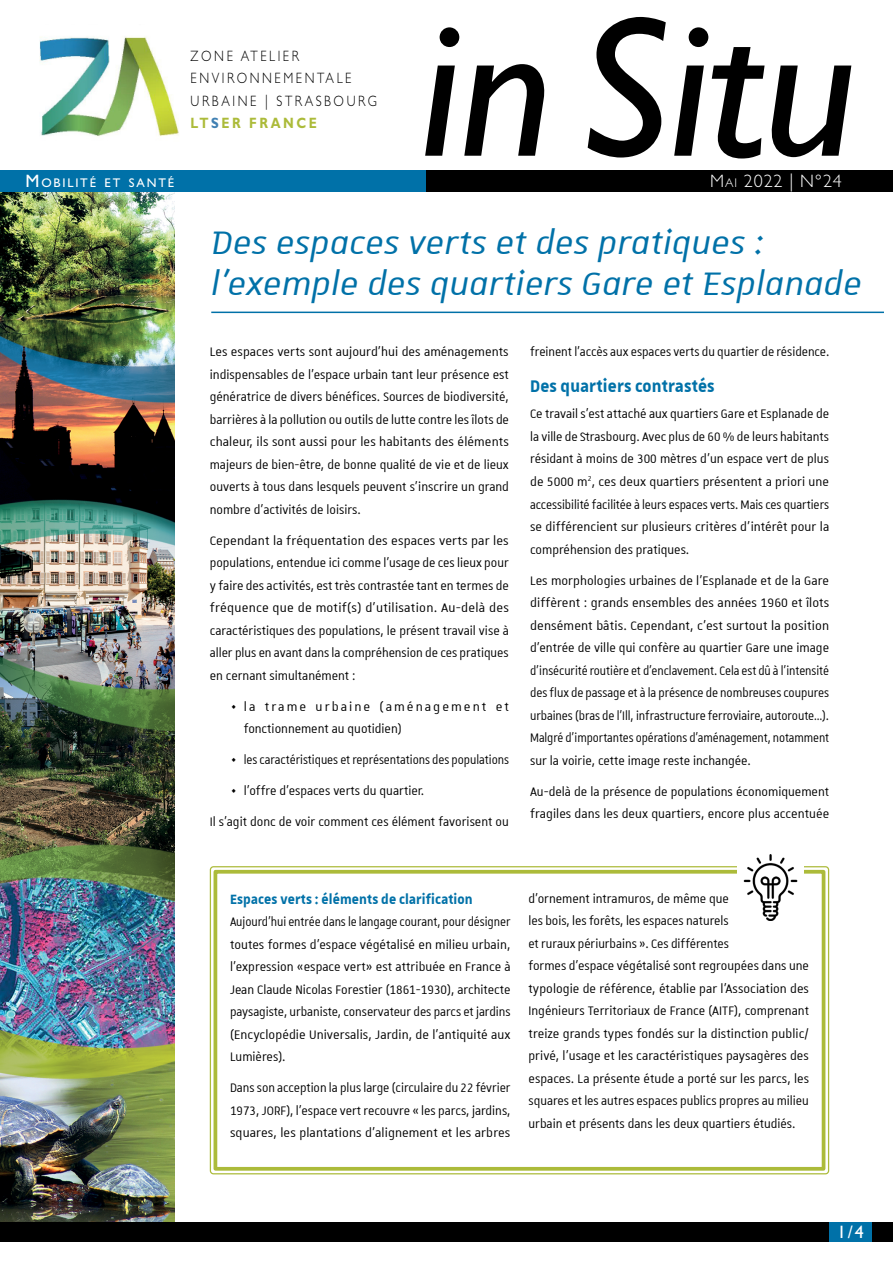
<style>
.page{position:relative;width:893px;height:1263px;background:#fff}
.page>*{position:absolute;margin:0;border:0;box-sizing:border-box;transform-origin:0 0}
.t1{font:italic 200.85px "Gill Sans Std";color:#000}
.t2{font:italic 43.5px/40.5px "Unistra C";color:#0071a8}
.t3{font:700 22.5px "Unistra A";letter-spacing:.01em;color:#0071a8;scale:.9 1}
.t4{font:700 18px "Unistra A";letter-spacing:.01em;color:#0071a8;scale:.9 1}
.t5{font:300 18px "Gill Sans Std";letter-spacing:.05em;color:#fff}
.t6{font:18px "Gill Sans Std";color:#fff}
.t7{font:16.5px/22.5px "Unistra A";color:#000;scale:.9 1}
.t8{font:16.5px/22.5px "Unistra A";color:#000;text-align:justify;scale:.92 1}
.t9{font:16.5px/22.5px "Unistra A";color:#000;text-align:justify;scale:.94 1}
.t10{font:16.5px/22.5px "Unistra A";color:#000;text-align:justify;scale:.84 1}
.t11{font:16.5px/22.5px "Unistra A";color:#000;text-align:justify;scale:.88 1}
.t12{font:16.5px/22.5px "Unistra A";letter-spacing:.06em;color:#000;scale:.9 1}
.t13{font:300 15px/22.5px "Gill Sans Std";letter-spacing:.2em;color:#000;scale:.85 1}
.t14{font:12.6px "Gill Sans Std";letter-spacing:.145em;color:#fff}
.s1{font-size:18px}
.s2{font-size:12.6px}
.s3{font-style:inherit}
.s4{font-weight:700;color:#acbb3a}
.s5{font-weight:700;color:#4181b3}
</style>
<div class="page">
<img style="left:0;top:191px;width:174px;height:1031px">
<img style="left:39px;top:37px;width:140px;height:100px">
<div style="left:0;top:170px;width:893px;height:21px;background:#000"></div>
<div style="left:0;top:170px;width:425px;height:21px;background:#0071a8"></div>
<hr style="left:211px;top:312px;width:673px;height:1px;background:#0071a8">
<div style="left:0;top:1222px;width:893px;height:20px;background:#000"></div>
<div style="left:829px;top:1222px;width:43px;height:20px;background:#0071a8"></div>
<div style="left:214px;top:870px;width:611px;height:301px;border:4px solid #acbb3a"></div>
<img style="left:737px;top:854px;width:67px;height:66px">
<p class="t14" style="left:26px;top:175px;width:150px"><span class="s1">M</span>OBILITÉ ET SANTÉ</p>
<h1 class="t1" style="left:421px;top:-27px;width:439px">in Situ</h1>
<p class="t5" style="left:710px;top:171px;width:133px">M<span class="s2">ai</span> 2022 | N°24</p>
<h2 class="t2" style="left:211px;top:221px;width:652px">Des espaces verts et des pratiques : l’exemple des quartiers Gare et Esplanade</h2>
<p class="t13" style="left:191px;top:45px;width:221px">ZONE ATELIER<br>ENVIRONNEMENTALE<br>URBAINE <span class="s3">| STRASBOURG<br></span><span class="s4">LT</span><span class="s5">S</span><span class="s4">ER FRANCE</span></p>
<p class="t8" style="left:210px;top:340px;width:327px">Les espaces verts sont aujourd’hui des aménagements indispensables de l’espace urbain tant leur présence est génératrice de divers bénéfices. Sources de biodiversité, barrières à la pollution ou outils de lutte contre les îlots de chaleur, ils sont aussi pour les habitants des éléments majeurs de bien-être, de bonne qualité de vie et de lieux ouverts à tous dans lesquels peuvent s’inscrire un grand nombre d’activités de loisirs.</p>
<p class="t9" style="left:210px;top:529px;width:320px">Cependant la fréquentation des espaces verts par les populations, entendue ici comme l’usage de ces lieux pour y faire des activités, est très contrastée tant en termes de fréquence que de motif(s) d’utilisation. Au-delà des caractéristiques des populations, le présent travail vise à aller plus en avant dans la compréhension de ces pratiques en cernant simultanément :</p>
<p class="t12" style="left:244px;top:695px;width:296px;text-indent:-13px">• la trame urbaine (aménagement et fonctionnement au quotidien)</p>
<p class="t7" style="left:231px;top:748px;width:310px">• les caractéristiques et représentations des populations</p>
<p class="t7" style="left:210px;top:775px;width:334px;line-height:31px;text-indent:21px">• l’offre d’espaces verts du quartier.<br>Il s’agit donc de voir comment ces élément favorisent ou</p>
<p class="t11" style="left:530px;top:340px;width:341px">freinent l’accès aux espaces verts du quartier de résidence.</p>
<h3 class="t3" style="left:530px;top:373px;width:206px">Des quartiers contrastés</h3>
<p class="t7" style="left:530px;top:402px;width:334px;text-align:justify">Ce travail s’est attaché aux quartiers Gare et Esplanade de la ville de Strasbourg. Avec plus de 60 % de leurs habitants résidant à moins de 300 mètres d’un espace vert de plus de 5000 m<sup>2</sup>, ces deux quartiers présentent a priori une accessibilité facilitée à leurs espaces verts. Mais ces quartiers se différencient sur plusieurs critères d’intérêt pour la compréhension des pratiques.</p>
<p class="t8" style="left:530px;top:568px;width:327px">Les morphologies urbaines de l’Esplanade et de la Gare diffèrent : grands ensembles des années 1960 et îlots densément bâtis. Cependant, c’est surtout la position d’entrée de ville qui confère au quartier Gare une image d’insécurité routière et d’enclavement. Cela est dû à l’intensité des flux de passage et à la présence de nombreuses coupures urbaines (bras de l’Ill, infrastructure ferroviaire, autoroute…).<br>Malgré d’importantes opérations d’aménagement, notamment sur la voirie, cette image reste inchangée.</p>
<p class="t7" style="left:530px;top:779px;width:334px">Au-delà de la présence de populations économiquement fragiles dans les deux quartiers, encore plus accentuée</p>
<p class="t4" style="left:230px;top:889px;width:271px">Espaces verts : éléments de clarification</p>
<p class="t10" style="left:230px;top:910px;width:336px">Aujourd’hui entrée dans le langage courant, pour désigner toutes formes d’espace végétalisé en milieu urbain, l’expression «espace vert» est attribuée en France à Jean Claude Nicolas Forestier (1861-1930), architecte paysagiste, urbaniste, conservateur des parcs et jardins (Encyclopédie Universalis, Jardin, de l’antiquité aux Lumières).</p>
<p class="t11" style="left:230px;top:1076px;width:320px">Dans son acception la plus large (circulaire du 22 février 1973, JORF), l’espace vert recouvre « les parcs, jardins, squares, les plantations d’alignement et les arbres</p>
<p class="t7" style="left:528px;top:887px;width:313px">d’ornement intramuros, de même que<br>les bois, les forêts, les espaces naturels<br>et ruraux périurbains ». Ces différentes<br>formes d’espace végétalisé sont regroupées dans une typologie de référence, établie par l’Association des Ingénieurs Territoriaux de France (AITF), comprenant treize grands types fondés sur la distinction public/ privé, l’usage et les caractéristiques paysagères des espaces. La présente étude a porté sur les parcs, les squares et les autres espaces publics propres au milieu urbain et présents dans les deux quartiers étudiés.</p>
<p class="t6" style="left:837px;top:1221px;width:28px">1/4</p>
</div>
